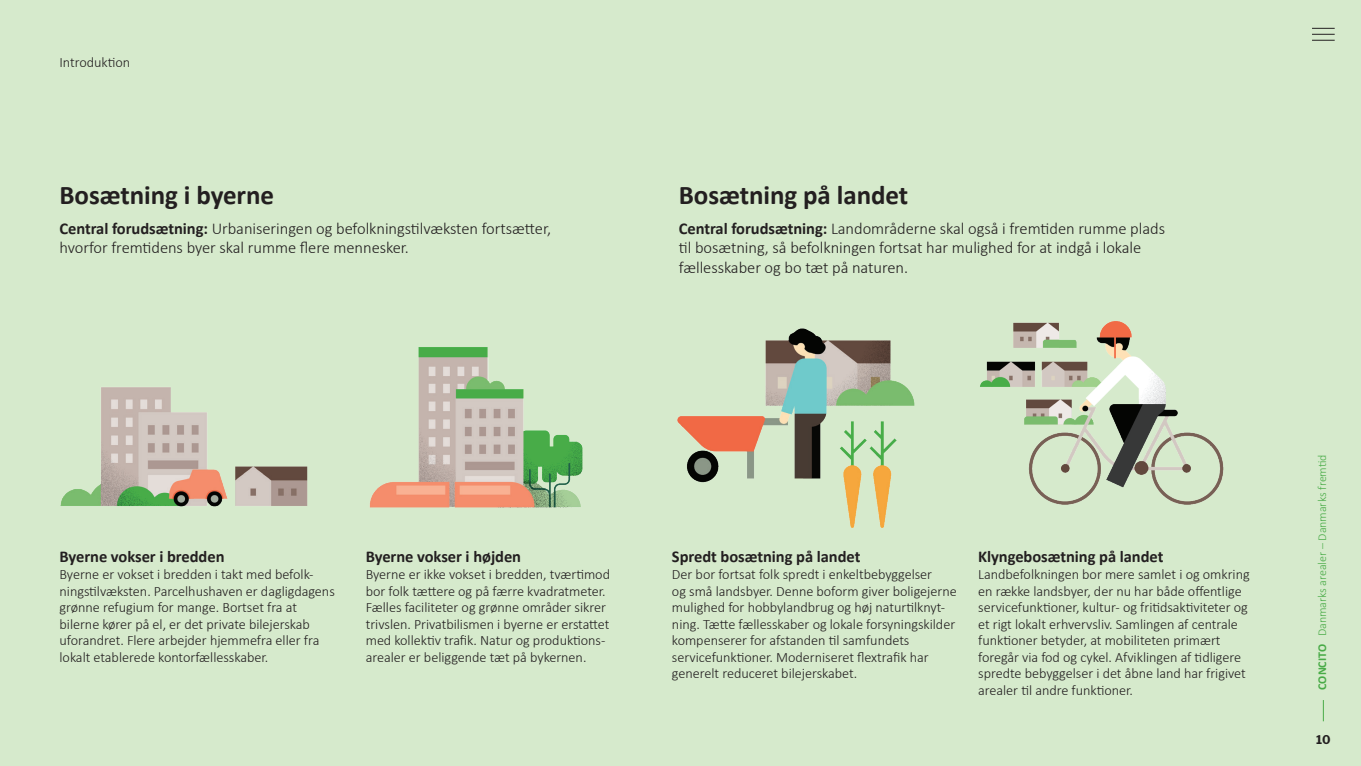
<style>
.page{position:relative;width:1361px;height:766px;background:#fff}
.page>*{position:absolute;margin:0;border:0;box-sizing:border-box;transform-origin:0 0}
.t1{font:700 27px "Calibri";letter-spacing:-.005em;color:#231f20}
.t2{font:300 16.5px/19.5px "Calibri";letter-spacing:-.005em;color:#231f20}
.t3{font:700 16.5px "Calibri";letter-spacing:-.005em;color:#231f20}
.t4{font:300 14.25px/16.5px "Calibri";letter-spacing:-.005em;color:#231f20}
.t5{font:300 12px "Calibri";letter-spacing:-.005em;color:#49ab47}
.t6{font:100 12px "Libre Franklin";color:#231f20}
.s1{font-weight:700}
</style>
<div class="page">
<div style="left:0;top:0;width:1361px;height:765px;background:#d6eacc"></div>
<img style="left:60px;top:387px;width:248px;height:120px">
<img style="left:369px;top:347px;width:214px;height:161px">
<img style="left:677px;top:328px;width:238px;height:200px">
<img style="left:980px;top:321px;width:244px;height:184px">
<svg style="left:1312px;top:28px;width:22px;height:13px"></svg>
<svg style="left:1323px;top:700px;width:1px;height:21px"></svg>
<p class="t4" style="left:60px;top:54px;width:72px">Introduktion</p>
<h1 class="t1" style="left:60px;top:176px;width:216px">Bosætning i byerne</h1>
<h1 class="t1" style="left:679px;top:176px;width:231px">Bosætning på landet</h1>
<p class="t2" style="left:60px;top:218px;width:493px"><span class="s1">Central forudsætning:</span> Urbaniseringen og befolkningstilvæksten fortsætter, hvorfor fremtidens byer skal rumme flere mennesker.</p>
<p class="t2" style="left:679px;top:218px;width:488px"><span class="s1">Central forudsætning:</span> Landområderne skal også i fremtiden rumme plads til bosætning, så befolkningen fortsat har mulighed for at indgå i lokale fællesskaber og bo tæt på naturen.</p>
<p class="t3" style="left:60px;top:545px;width:166px">Byerne vokser i bredden</p>
<p class="t4" style="left:60px;top:565px;width:277px">Byerne er vokset i bredden i takt med befolk&shy;ningstilvæksten. Parcelhushaven er dagligdagens grønne refugium for mange. Bortset fra at bilerne kører på el, er det private bilejerskab uforandret. Flere arbejder hjemmefra eller fra lokalt etablerede kontorfællesskaber.</p>
<p class="t3" style="left:366px;top:545px;width:157px">Byerne vokser i højden</p>
<p class="t4" style="left:366px;top:565px;width:246px">Byerne er ikke vokset i bredden, tværtimod bor folk tættere og på færre kvadratmeter.<br>Fælles faciliteter og grønne områder sikrer trivslen. Privatbilismen i byerne er erstattet med kollektiv trafik. Natur og produktions&shy;arealer er beliggende tæt på bykernen.</p>
<p class="t3" style="left:672px;top:545px;width:190px">Spredt bosætning på landet</p>
<p class="t4" style="left:672px;top:565px;width:286px">Der bor fortsat folk spredt i enkeltbebyggelser<br>og små landsbyer. Denne boform giver boligejerne mulighed for hobbylandbrug og høj naturtilknyt&shy;ning. Tætte fællesskaber og lokale forsyningskilder kompenserer for afstanden til samfundets servicefunktioner. Moderniseret flextrafik har generelt reduceret bilejerskabet.</p>
<p class="t3" style="left:978px;top:545px;width:187px">Klyngebosætning på landet</p>
<p class="t4" style="left:978px;top:565px;width:273px">Landbefolkningen bor mere samlet i og omkring en række landsbyer, der nu har både offentlige servicefunktioner, kultur- og fritidsaktiviteter og et rigt lokalt erhvervsliv. Samlingen af centrale funktioner betyder, at mobiliteten primært foregår via fod og cykel. Afviklingen af tidligere spredte bebyggelser i det åbne land har frigivet arealer til andre funktioner.</p>
<p class="t5" style="left:1314px;top:689px;width:237px;rotate:-90deg"><span class="s1">CONCITO</span> Danmarks arealer – Danmarks fremtid</p>
<p class="t6" style="left:1316px;top:730px;width:16px">10</p>
</div>
